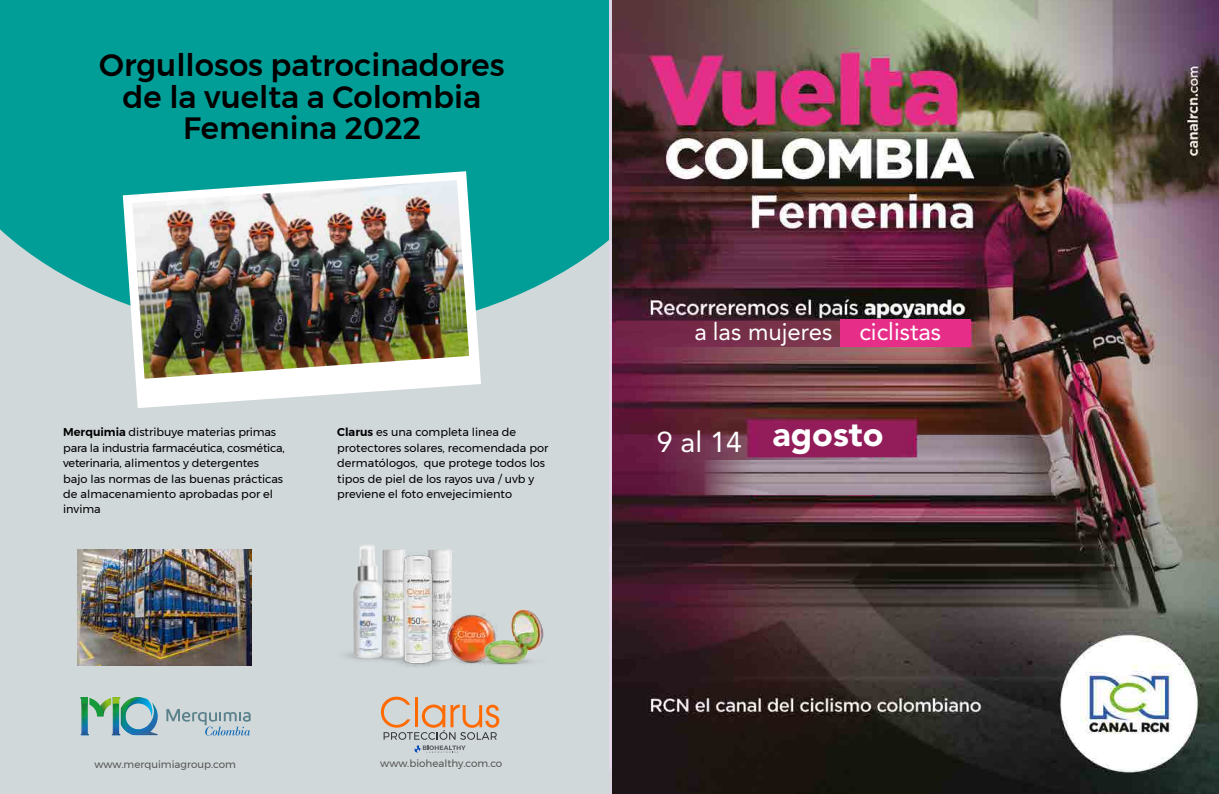
<style>
.page{position:relative;width:1219px;height:794px;background:#fff}
.page>*{position:absolute;margin:0;border:0;box-sizing:border-box;transform-origin:0 0}
.t1{font:900 34.1px "Avenir LT Std";color:#fff}
.t2{font:500 30.7px/31.4px "Montserrat";color:#000;text-align:center}
.t3{font:24px "Avenir LT Std";color:#fff}
.t4{font:11.3px/15.5px "Montserrat";color:#000}
.t5{font:10.3px "Montserrat";color:#575756}
.s1{font-weight:600}
</style>
<div class="page">
<div style="left:0;top:0;width:609px;height:794px;background:#d1d8da"></div>
<div style="left:0;top:0;width:609px;height:309px;background:#009e97"></div>
<svg style="left:381px;top:696px;width:118px;height:57px"></svg>
<img style="left:77px;top:549px;width:175px;height:116px">
<img style="left:348px;top:545px;width:29px;height:115px">
<img style="left:365px;top:649px;width:12px;height:11px">
<img style="left:377px;top:549px;width:19px;height:111px">
<img style="left:440px;top:549px;width:12px;height:59px">
<img style="left:382px;top:650px;width:14px;height:12px">
<img style="left:396px;top:549px;width:44px;height:118px">
<img style="left:440px;top:608px;width:31px;height:56px">
<img style="left:471px;top:609px;width:73px;height:56px">
<svg style="left:123px;top:171px;width:358px;height:237px"></svg>
<img style="left:132px;top:180px;width:337px;height:199px">
<img style="left:112px;top:697px;width:46px;height:38px">
<img style="left:103px;top:698px;width:8px;height:18px">
<img style="left:80px;top:716px;width:9px;height:19px">
<svg style="left:80px;top:697px;width:23px;height:19px"></svg>
<svg style="left:113px;top:697px;width:7px;height:7px"></svg>
<svg style="left:166px;top:709px;width:85px;height:26px"></svg>
<img style="left:612px;top:0;width:607px;height:794px">
<img style="left:659px;top:460px;width:347px;height:34px">
<img style="left:617px;top:319px;width:223px;height:28px">
<div style="left:840px;top:319px;width:130px;height:28px;background:#e62e89"></div>
<h2 class="t2" style="left:99px;top:49px;width:407px">Orgullosos patrocinadores de la vuelta a Colombia<br>Femenina 2022</h2>
<p class="t4" style="left:63px;top:424px;width:223px"><span class="s1">Merquimia</span> distribuye materias primas para la industria farmacéutica, cosmética, veterinaria, alimentos y detergentes bajo las normas de las buenas prácticas de almacenamiento aprobadas por el invima</p>
<p class="t4" style="left:337px;top:424px;width:213px"><span class="s1">Clarus</span> es una completa linea de protectores solares, recomendada por dermatólogos, que protege todos los tipos de piel de los rayos uva / uvb y previene el foto envejecimiento</p>
<p class="t5" style="left:95px;top:756px;width:143px">www.merquimiagroup.com</p>
<p class="t5" style="left:380px;top:755px;width:124px">www.biohealthy.com.co</p>
<h3 class="t3" style="left:695px;top:318px;width:248px">a las mujeres ciclistas</h3>
<h1 class="t1" style="left:657px;top:413px;width:228px"><sub>9</sub> <sub>al</sub> <sub>14</sub> agosto</h1>
</div>
